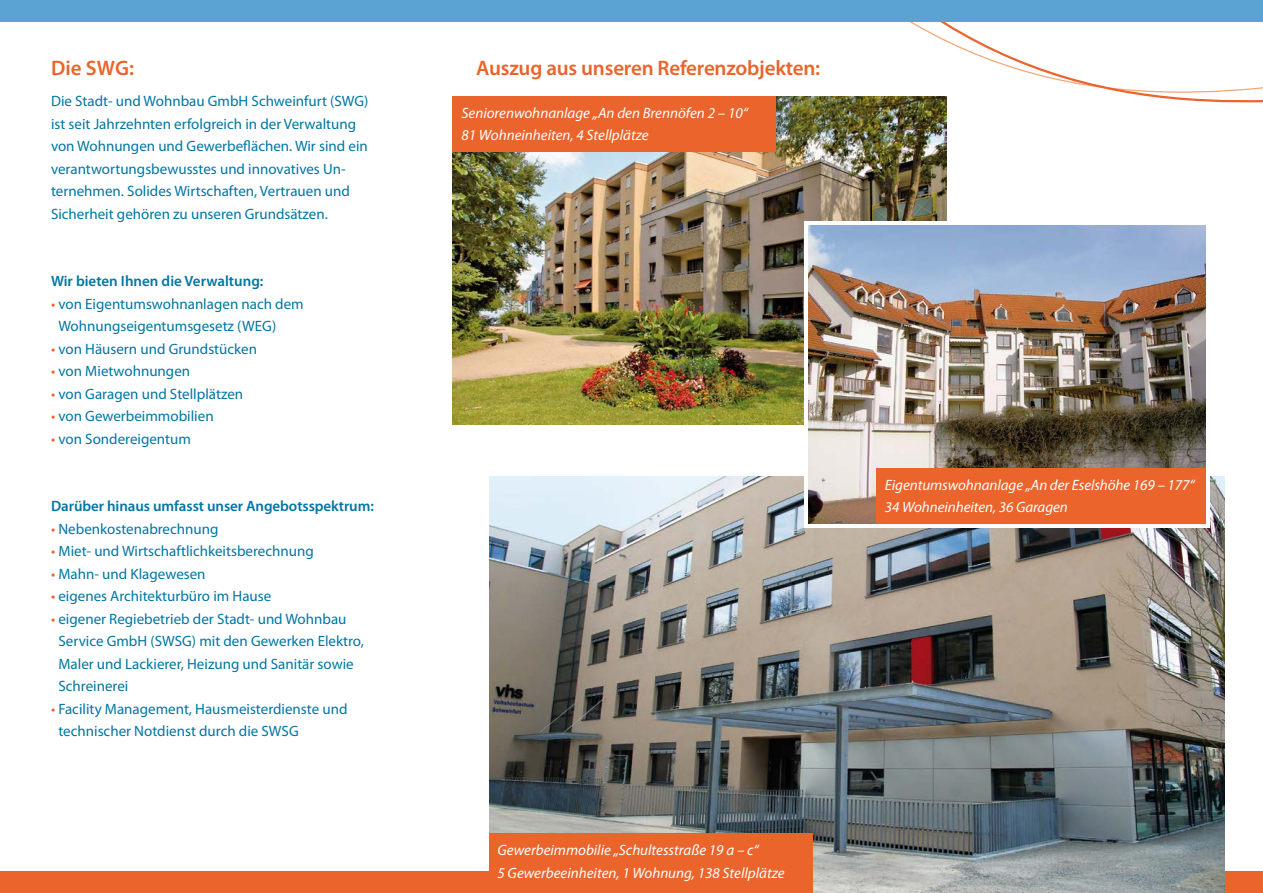
<style>
.page{position:relative;width:1263px;height:893px;background:#fff}
.page>*{position:absolute;margin:0;border:0;box-sizing:border-box;transform-origin:0 0}
.t1{font:600 21px "Myriad Pro";letter-spacing:-.01em;color:#ea642b}
.t2{font:15px/22.5px "Myriad Pro";color:#0076a4}
.t3{font:italic 15px/22.5px "Myriad Pro";color:#fff}
.t4{font:600 15px "Myriad Pro";letter-spacing:-.005em;color:#0076a4}
.s1{color:#ea642b}
</style>
<div class="page">
<svg style="left:790px;top:21px;width:473px;height:200px"></svg>
<div style="left:0;top:872px;width:1263px;height:21px;background:#ea642b"></div>
<div style="left:0;top:0;width:1263px;height:21px;background:#5aa3d2"></div>
<img style="left:453px;top:97px;width:493px;height:327px">
<img style="left:489px;top:476px;width:736px;height:417px">
<div style="left:453px;top:96px;width:323px;height:55px;background:#ea642b"></div>
<svg style="left:804px;top:221px;width:406px;height:306px"></svg>
<img style="left:808px;top:225px;width:397px;height:298px">
<div style="left:876px;top:468px;width:329px;height:55px;background:#ea642b"></div>
<div style="left:489px;top:833px;width:323px;height:60px;background:#ea642b"></div>
<h1 class="t1" style="left:51px;top:55px;width:84px">Die SWG:</h1>
<p class="t2" style="left:51px;top:90px;width:319px">Die Stadt- und Wohnbau GmbH Schweinfurt (SWG) ist seit Jahrzehnten erfolgreich in der Verwaltung von Wohnungen und Gewerbeflächen. Wir sind ein verantwortungsbewusstes und innovatives Un&shy;ternehmen. Solides Wirtschaften, Vertrauen und Sicherheit gehören zu unseren Grundsätzen.</p>
<p class="t4" style="left:51px;top:272px;width:214px">Wir bieten Ihnen die Verwaltung:</p>
<p class="t2" style="left:58px;top:292px;width:247px;text-indent:-7px"><span class="s1">•</span> von Eigentumswohnanlagen nach dem<br>Wohnungseigentumsgesetz (WEG)</p>
<p class="t2" style="left:51px;top:337px;width:208px"><span class="s1">•</span> von Häusern und Grundstücken</p>
<p class="t2" style="left:51px;top:360px;width:141px"><span class="s1">•</span> von Mietwohnungen</p>
<p class="t2" style="left:51px;top:382px;width:194px"><span class="s1">•</span> von Garagen und Stellplätzen</p>
<p class="t2" style="left:51px;top:405px;width:164px"><span class="s1">•</span> von Gewerbeimmobilien</p>
<p class="t2" style="left:51px;top:427px;width:141px"><span class="s1">•</span> von Sondereigentum</p>
<p class="t4" style="left:51px;top:497px;width:324px">Darüber hinaus umfasst unser Angebotsspektrum:</p>
<p class="t2" style="left:51px;top:517px;width:169px"><span class="s1">•</span> Nebenkostenabrechnung</p>
<p class="t2" style="left:51px;top:540px;width:264px"><span class="s1">•</span> Miet- und Wirtschaftlichkeitsberechnung</p>
<p class="t2" style="left:51px;top:562px;width:156px"><span class="s1">•</span> Mahn- und Klagewesen</p>
<p class="t2" style="left:51px;top:585px;width:222px"><span class="s1">•</span> eigenes Architekturbüro im Hause</p>
<p class="t2" style="left:58px;top:607px;width:307px;text-indent:-7px"><span class="s1">•</span> eigener Regiebetrieb der Stadt- und Wohnbau Service GmbH (SWSG) mit den Gewerken Elektro, Maler und Lackierer, Heizung und Sanitär sowie Schreinerei</p>
<p class="t2" style="left:58px;top:697px;width:291px;text-indent:-7px"><span class="s1">•</span> Facility Management, Hausmeisterdienste und technischer Notdienst durch die SWSG</p>
<h1 class="t1" style="left:476px;top:55px;width:345px">Auszug aus unseren Referenzobjekten:</h1>
<p class="t3" style="left:461px;top:101px;width:288px">Seniorenwohnanlage „An den Brennöfen 2 – 10“<br>81 Wohneinheiten, 4 Stellplätze</p>
<p class="t3" style="left:885px;top:473px;width:311px">Eigentumswohnanlage „An der Eselshöhe 169 – 177“<br>34 Wohneinheiten, 36 Garagen</p>
<p class="t3" style="left:497px;top:839px;width:289px">Gewerbeimmobilie „Schultesstraße 19 a – c“<br>5 Gewerbeeinheiten, 1 Wohnung, 138 Stellplätze</p>
</div>
